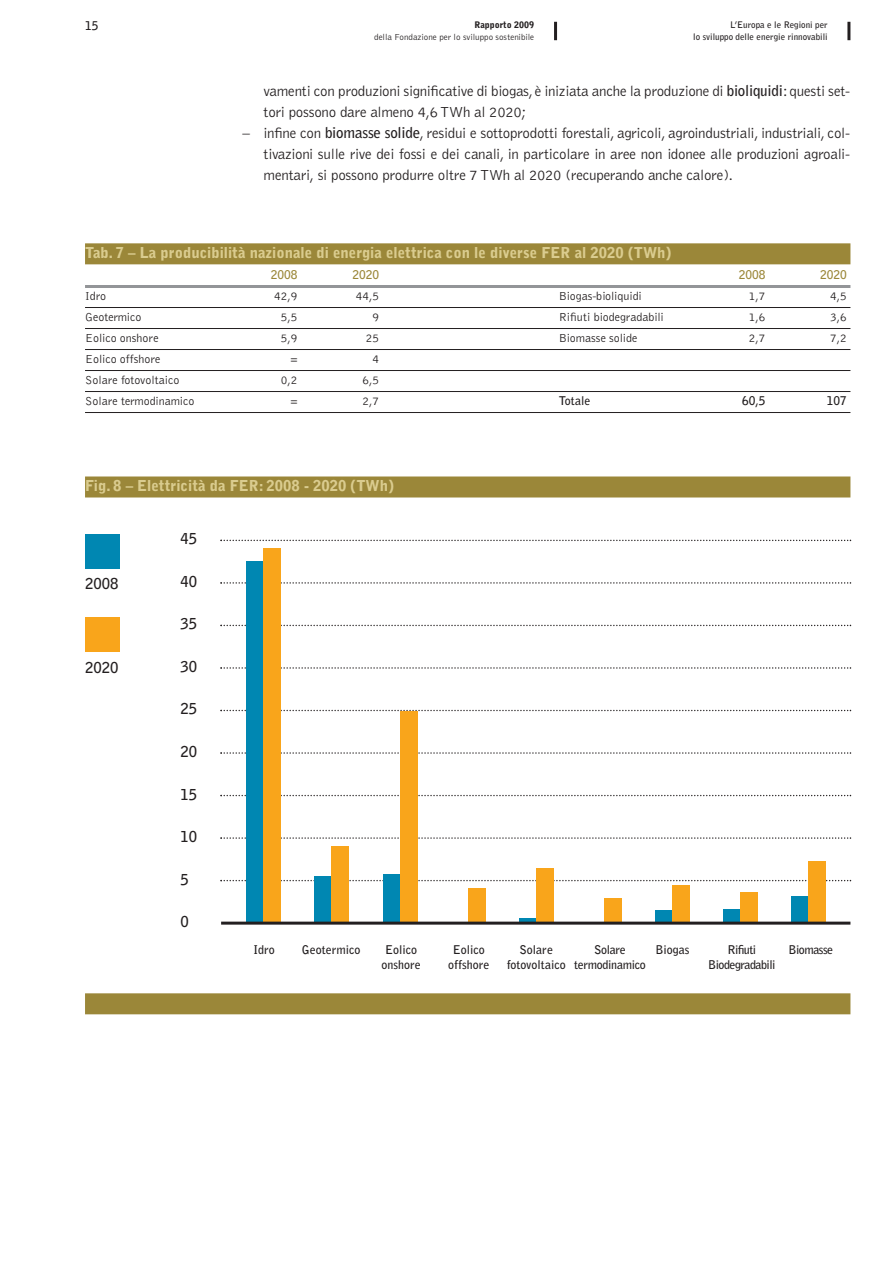
<style>
.page{position:relative;width:893px;height:1263px;background:#fff}
.page>*{position:absolute;margin:0;border:0;box-sizing:border-box;transform-origin:0 0}
.t1{font:300 15px/21px "Bell Gothic Std";letter-spacing:-.015em;color:#231f20}
.t2{font:900 15px "Bell Gothic Std";color:#dacc8f}
.t3{font:700 15px "Bell Gothic Std";color:#231f20}
.t4{font:300 12px "Bell Gothic Std";color:#231f20}
.t5{font:700 12px/15px "Bell Gothic Std";color:#231f20;text-align:center}
.t6{font:700 12px/15px "Bell Gothic Std";letter-spacing:-.045em;color:#231f20;text-align:center}
.t7{font:700 12px/15px "Bell Gothic Std";letter-spacing:-.03em;color:#231f20;text-align:center}
.t8{font:700 12px "Bell Gothic Std";color:#9b8739}
.t9{font:700 9px/12px "Bell Gothic Std";color:#231f20;text-align:right}
.t10{font:300 9px "Bell Gothic Std";color:#231f20}
.t11{font:900 9px "Bell Gothic Std";color:#231f20}
.s1{font-weight:700}
</style>
<div class="page">
<div style="left:85px;top:243px;width:765px;height:21px;background:#9b8739"></div>
<hr style="left:85px;top:285px;width:765px;height:3px;background:#939598">
<hr style="left:85px;top:307px;width:765px;height:1px;background:#231f20">
<hr style="left:85px;top:328px;width:765px;height:1px;background:#231f20">
<hr style="left:85px;top:349px;width:765px;height:1px;background:#231f20">
<hr style="left:85px;top:370px;width:765px;height:1px;background:#231f20">
<hr style="left:85px;top:391px;width:765px;height:1px;background:#231f20">
<hr style="left:85px;top:412px;width:765px;height:1px;background:#231f20">
<svg style="left:220px;top:582px;width:631px;height:2px"></svg>
<svg style="left:220px;top:625px;width:631px;height:1px"></svg>
<svg style="left:220px;top:667px;width:631px;height:2px"></svg>
<svg style="left:220px;top:710px;width:631px;height:1px"></svg>
<svg style="left:220px;top:752px;width:631px;height:2px"></svg>
<svg style="left:220px;top:795px;width:631px;height:1px"></svg>
<svg style="left:220px;top:837px;width:631px;height:2px"></svg>
<svg style="left:220px;top:880px;width:631px;height:1px"></svg>
<div style="left:247px;top:561px;width:17px;height:361px;background:#0087b2"></div>
<div style="left:264px;top:548px;width:17px;height:374px;background:#f9a51b"></div>
<div style="left:315px;top:877px;width:17px;height:45px;background:#0087b2"></div>
<div style="left:332px;top:846px;width:17px;height:76px;background:#f9a51b"></div>
<div style="left:383px;top:874px;width:17px;height:48px;background:#0087b2"></div>
<div style="left:400px;top:711px;width:17px;height:211px;background:#f9a51b"></div>
<div style="left:468px;top:888px;width:17px;height:34px;background:#f9a51b"></div>
<svg style="left:519px;top:918px;width:17px;height:4px"></svg>
<div style="left:536px;top:869px;width:17px;height:53px;background:#f9a51b"></div>
<div style="left:604px;top:898px;width:17px;height:24px;background:#f9a51b"></div>
<div style="left:655px;top:910px;width:17px;height:12px;background:#0087b2"></div>
<div style="left:672px;top:885px;width:17px;height:37px;background:#f9a51b"></div>
<div style="left:723px;top:909px;width:17px;height:13px;background:#0087b2"></div>
<div style="left:740px;top:892px;width:17px;height:30px;background:#f9a51b"></div>
<div style="left:791px;top:896px;width:17px;height:26px;background:#0087b2"></div>
<div style="left:808px;top:861px;width:17px;height:61px;background:#f9a51b"></div>
<svg style="left:220px;top:540px;width:631px;height:1px"></svg>
<div style="left:85px;top:476px;width:765px;height:21px;background:#9b8739"></div>
<div style="left:85px;top:993px;width:765px;height:21px;background:#9b8739"></div>
<div style="left:85px;top:618px;width:34px;height:34px;background:#f9a51b"></div>
<div style="left:85px;top:535px;width:34px;height:34px;background:#0087b2"></div>
<hr style="left:221px;top:922px;width:629px;height:3px;background:#231f20">
<hr style="left:847px;top:22px;width:3px;height:18px;background:#231f20">
<hr style="left:554px;top:22px;width:3px;height:18px;background:#231f20">
<p class="t11" style="left:474px;top:21px;width:61px">Rapporto 2009</p>
<p class="t10" style="left:374px;top:34px;width:162px">della Fondazione per lo sviluppo sostenibile</p>
<p class="t5" style="left:85px;top:19px;width:15px">15</p>
<p class="t9" style="left:693px;top:19px;width:136px">L’Europa e le Regioni per<br>lo sviluppo delle energie rinnovabili</p>
<p class="t1" style="left:264px;top:82px;width:588px">vamenti con produzioni significative di biogas, è iniziata anche la produzione di <span class="s1">bioliquidi</span>:questi set&shy;tori possono dare almeno 4,6 TWh al 2020;</p>
<p class="t1" style="left:264px;top:124px;width:588px;text-align:justify;text-indent:-21px">– infine con <span class="s1">biomasse solide</span>, residui e sottoprodotti forestali, agricoli, agroindustriali, industriali, col&shy;tivazioni sulle rive dei fossi e dei canali, in particolare in aree non idonee alle produzioni agroali&shy;mentari, si possono produrre oltre 7 TWh al 2020 (recuperando anche calore).</p>
<p class="t2" style="left:85px;top:247px;width:588px">Tab. 7 – La producibilità nazionale di energia elettrica con le diverse FER al 2020 (TWh)</p>
<p class="t8" style="left:271px;top:270px;width:28px">2008</p>
<p class="t8" style="left:353px;top:270px;width:28px">2020</p>
<p class="t8" style="left:739px;top:270px;width:28px">2008</p>
<p class="t8" style="left:820px;top:270px;width:28px">2020</p>
<p class="t4" style="left:85px;top:292px;width:23px">Idro</p>
<p class="t4" style="left:274px;top:292px;width:25px">42,9</p>
<p class="t4" style="left:356px;top:292px;width:25px">44,5</p>
<p class="t4" style="left:559px;top:292px;width:84px">Biogas-bioliquidi</p>
<p class="t4" style="left:749px;top:292px;width:18px">1,7</p>
<p class="t4" style="left:830px;top:292px;width:18px">4,5</p>
<p class="t4" style="left:85px;top:313px;width:58px">Geotermico</p>
<p class="t4" style="left:281px;top:313px;width:18px">5,5</p>
<p class="t4" style="left:373px;top:313px;width:8px">9</p>
<p class="t4" style="left:559px;top:313px;width:106px">Rifiuti biodegradabili</p>
<p class="t4" style="left:749px;top:313px;width:18px">1,6</p>
<p class="t4" style="left:830px;top:313px;width:18px">3,6</p>
<p class="t4" style="left:85px;top:334px;width:75px">Eolico onshore</p>
<p class="t4" style="left:281px;top:334px;width:18px">5,9</p>
<p class="t4" style="left:366px;top:334px;width:15px">25</p>
<p class="t4" style="left:559px;top:334px;width:80px">Biomasse solide</p>
<p class="t4" style="left:749px;top:334px;width:18px">2,7</p>
<p class="t4" style="left:830px;top:334px;width:18px">7,2</p>
<p class="t4" style="left:85px;top:355px;width:77px">Eolico offshore</p>
<p class="t4" style="left:290px;top:355px;width:9px">=</p>
<p class="t4" style="left:373px;top:355px;width:8px">4</p>
<p class="t4" style="left:85px;top:376px;width:96px">Solare fotovoltaico</p>
<p class="t4" style="left:281px;top:376px;width:18px">0,2</p>
<p class="t4" style="left:363px;top:376px;width:18px">6,5</p>
<p class="t4" style="left:85px;top:397px;width:111px">Solare termodinamico</p>
<p class="t4" style="left:290px;top:397px;width:9px">=</p>
<p class="t4" style="left:363px;top:397px;width:18px">2,7</p>
<p class="t5" style="left:559px;top:394px;width:33px">Totale</p>
<p class="t5" style="left:742px;top:394px;width:25px">60,5</p>
<p class="t5" style="left:827px;top:394px;width:22px">107</p>
<p class="t2" style="left:85px;top:480px;width:310px">Fig. 8 – Elettricità da FER: 2008 - 2020 (TWh)</p>
<p class="t3" style="left:85px;top:578px;width:35px">2008</p>
<p class="t3" style="left:85px;top:661px;width:35px">2020</p>
<p class="t3" style="left:181px;top:533px;width:18px">45</p>
<p class="t3" style="left:181px;top:576px;width:18px">40</p>
<p class="t3" style="left:181px;top:618px;width:18px">35</p>
<p class="t3" style="left:181px;top:661px;width:18px">30</p>
<p class="t3" style="left:181px;top:703px;width:18px">25</p>
<p class="t3" style="left:181px;top:746px;width:18px">20</p>
<p class="t3" style="left:181px;top:788px;width:18px">15</p>
<p class="t3" style="left:181px;top:831px;width:18px">10</p>
<p class="t3" style="left:181px;top:873px;width:10px">5</p>
<p class="t3" style="left:181px;top:916px;width:10px">0</p>
<p class="t5" style="left:254px;top:943px;width:23px">Idro</p>
<p class="t5" style="left:302px;top:943px;width:60px">Geotermico</p>
<p class="t5" style="left:382px;top:943px;width:41px">Eolico onshore</p>
<p class="t5" style="left:448px;top:943px;width:43px">Eolico offshore</p>
<p class="t5" style="left:507px;top:943px;width:60px">Solare fotovoltaico</p>
<p class="t7" style="left:574px;top:943px;width:73px">Solare termodinamico</p>
<p class="t5" style="left:655px;top:943px;width:36px">Biogas</p>
<p class="t6" style="left:708px;top:943px;width:69px">Rifiuti<br>Biodegradabili</p>
<p class="t6" style="left:789px;top:943px;width:46px">Biomasse</p>
</div>
